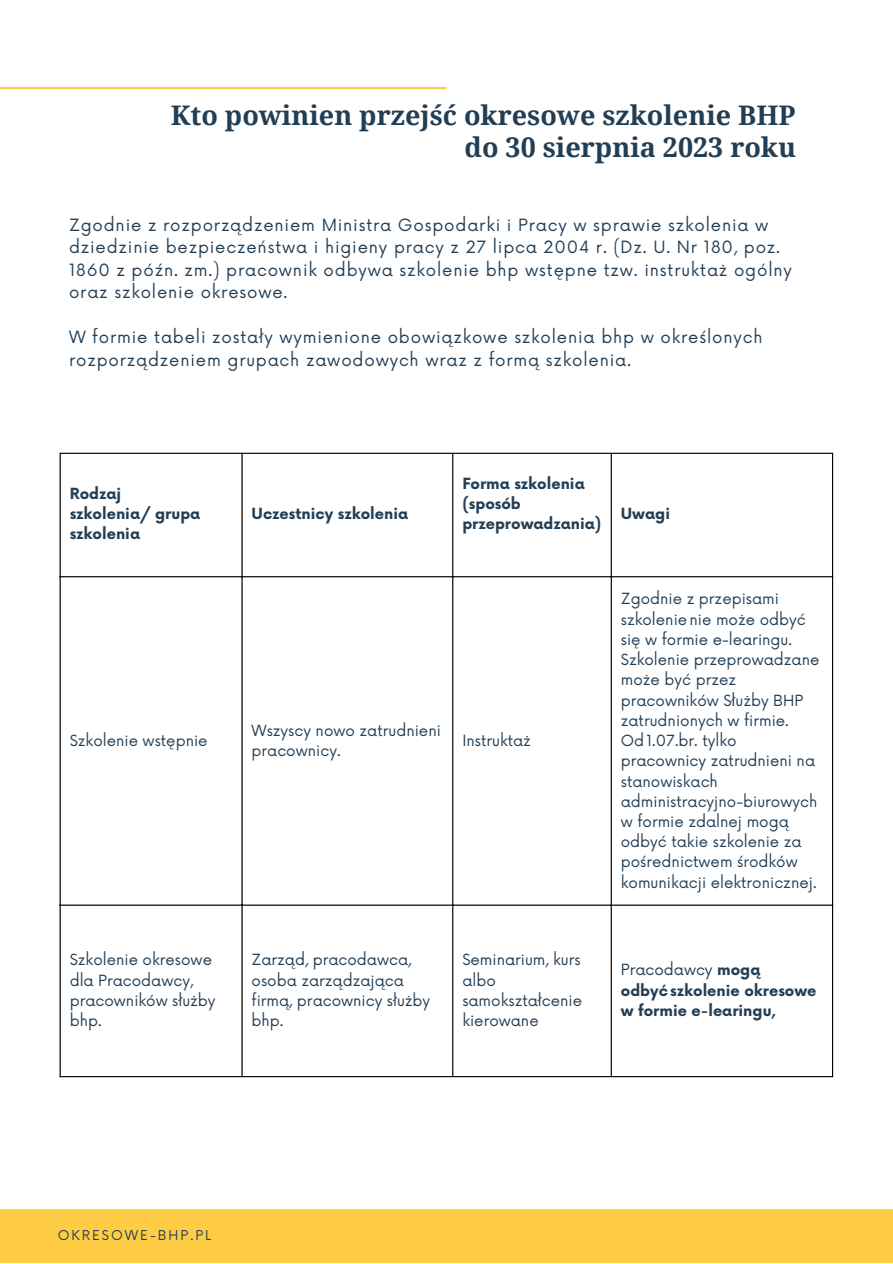
<style>
.page{position:relative;width:893px;height:1264px;background:#fff}
.page>*{position:absolute;margin:0;border:0;box-sizing:border-box;transform-origin:0 0}
.t1{font:700 27px "Noto Serif";color:#223e55}
.t2{font:16.5px/22.5px "Now";letter-spacing:.05em;color:#223e55}
.t3{font:15px/20.2px "Now";color:#223e55}
.t4{font:700 15px/20.2px "Now";color:#223e55}
.t5{font:13.2px "Now";letter-spacing:.15em;color:#223e55}
.s1{font-weight:400}
</style>
<div class="page">
<hr style="left:0;top:87px;width:446px;height:2px;background:#ffcc46">
<div style="left:0;top:1209px;width:892px;height:53px;background:#ffcc46"></div>
<hr style="left:60px;top:454px;width:1px;height:622px;background:#000">
<hr style="left:241px;top:454px;width:1px;height:622px;background:#000">
<hr style="left:452px;top:454px;width:1px;height:622px;background:#000">
<hr style="left:610px;top:454px;width:1px;height:622px;background:#000">
<hr style="left:832px;top:454px;width:1px;height:622px;background:#000">
<hr style="left:60px;top:453px;width:773px;height:1px;background:#000">
<hr style="left:60px;top:576px;width:773px;height:1px;background:#000">
<hr style="left:60px;top:904px;width:773px;height:1px;background:#000">
<hr style="left:60px;top:1076px;width:773px;height:1px;background:#000">
<p class="t1" style="left:171px;top:96px;width:626px">Kto powinien przejść okresowe szkolenie BHP</p>
<p class="t1" style="left:464px;top:128px;width:333px">do 30 sierpnia 2023 roku</p>
<p class="t2" style="left:69px;top:214px;width:724px">Zgodnie z rozporządzeniem Ministra Gospodarki i Pracy w sprawie szkolenia w dziedzinie bezpieczeństwa i higieny pracy z 27 lipca 2004 r. (Dz. U. Nr 180, poz.<br>1860 z późn. zm.) pracownik odbywa szkolenie bhp wstępne tzw. instruktaż ogólny oraz szkolenie okresowe.</p>
<p class="t2" style="left:69px;top:327px;width:695px">W formie tabeli zostały wymienione obowiązkowe szkolenia bhp w określonych rozporządzeniem grupach zawodowych wraz z formą szkolenia.</p>
<p class="t4" style="left:70px;top:484px;width:132px">Rodzaj szkolenia/ grupa szkolenia</p>
<p class="t4" style="left:251px;top:504px;width:158px">Uczestnicy szkolenia</p>
<p class="t4" style="left:462px;top:474px;width:124px">Forma szkolenia</p>
<p class="t4" style="left:462px;top:494px;width:140px">(sposób przeprowadzania)</p>
<p class="t3" style="left:70px;top:731px;width:139px">Szkolenie wstępnie</p>
<p class="t3" style="left:251px;top:721px;width:191px">Wszyscy nowo zatrudnieni pracownicy.</p>
<p class="t3" style="left:462px;top:731px;width:70px">Instruktaż</p>
<p class="t4" style="left:620px;top:504px;width:51px">Uwagi</p>
<p class="t3" style="left:620px;top:589px;width:200px">Zgodnie z przepisami szkolenienie może odbyć się w formie e-learingu.<br>Szkolenie przeprowadzane może być przez pracowników Służby BHP zatrudnionych w firmie.<br>Od1.07.br. tylko pracownicy zatrudnieni na stanowiskach administracyjno-biurowych w formie zdalnej mogą odbyć takie szkolenie za pośrednictwem środków komunikacji elektronicznej.</p>
<p class="t3" style="left:70px;top:950px;width:147px">Szkolenie okresowe dla Pracodawcy, pracowników służby bhp.</p>
<p class="t3" style="left:251px;top:950px;width:180px">Zarząd, pracodawca, osoba zarządzająca firmą, pracownicy służby bhp.</p>
<p class="t3" style="left:462px;top:950px;width:121px">Seminarium, kurs albo samokształcenie kierowane</p>
<p class="t4" style="left:620px;top:960px;width:197px"><span class="s1">Pracodawcy</span> mogą odbyćszkolenie okresowe w formie e-learingu,</p>
<p class="t5" style="left:58px;top:1227px;width:155px">OKRESOWE-BHP.PL</p>
</div>
